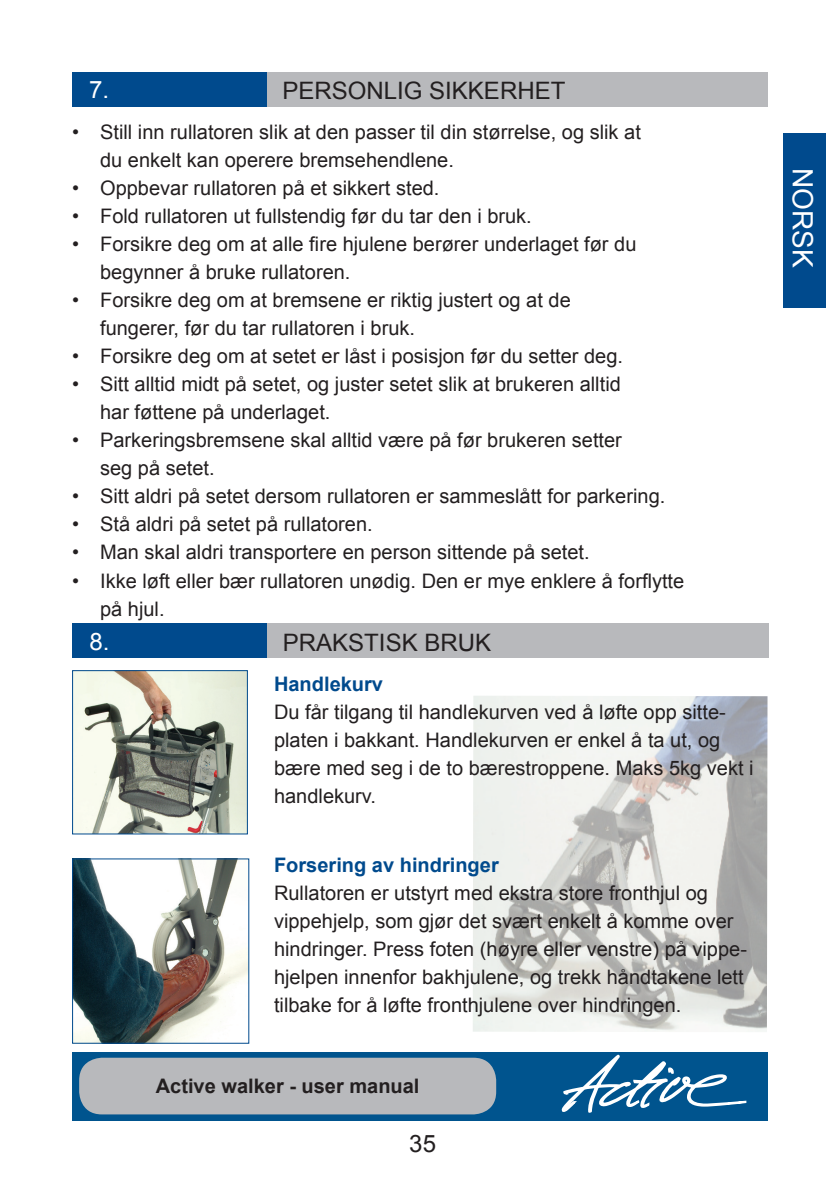
<style>
.page{position:relative;width:840px;height:1191px;background:#fff}
.page>*{position:absolute;margin:0;border:0;box-sizing:border-box;transform-origin:0 0}
.t1{font:28px "Arial";color:#fff}
.t2{font:24px "Arial";color:#231f20}
.t3{font:24px "Arial";color:#fff}
.t4{font:20px/28px "Arial";color:#231f20}
.t5{font:700 20px "Arial";color:#004a8d}
.t6{font:700 20px "Arial";color:#231f20}
</style>
<div class="page">
<div style="left:72px;top:1052px;width:695px;height:68px;background:#00548e"></div>
<svg style="left:560px;top:1054px;width:187px;height:67px"></svg>
<div style="left:79px;top:1057px;width:417px;height:57px;background:#b8b9bc;border-radius:23px"></div>
<div style="left:782px;top:133px;width:43px;height:175px;background:#004a8d"></div>
<img style="left:473px;top:696px;width:294px;height:336px">
<div style="left:72px;top:73px;width:695px;height:34px;background:#b8b9bc"></div>
<div style="left:72px;top:73px;width:194px;height:34px;background:#004a8d"></div>
<div style="left:72px;top:623px;width:696px;height:34px;background:#b8b9bc"></div>
<div style="left:72px;top:623px;width:195px;height:34px;background:#004a8d"></div>
<img style="left:74px;top:672px;width:172px;height:160px">
<div style="left:72px;top:670px;width:176px;height:164px;border:1px solid #004a8d"></div>
<img style="left:74px;top:860px;width:173px;height:181px">
<div style="left:72px;top:858px;width:177px;height:185px;border:1px solid #004a8d"></div>
<p class="t3" style="left:89px;top:74px;width:22px">7.</p>
<p class="t2" style="left:282px;top:75px;width:284px">PERSONLIG SIKKERHET</p>
<p class="t4" style="left:100px;top:118px;width:542px;text-indent:-28px">• Still inn rullatoren slik at den passer til din størrelse, og slik at du enkelt kan operere bremsehendlene.</p>
<p class="t4" style="left:72px;top:174px;width:369px">• Oppbevar rullatoren på et sikkert sted.</p>
<p class="t4" style="left:72px;top:202px;width:461px">• Fold rullatoren ut fullstendig før du tar den i bruk.</p>
<p class="t4" style="left:100px;top:230px;width:537px;text-indent:-28px">• Forsikre deg om at alle fire hjulene berører underlaget før du begynner å bruke rullatoren.</p>
<p class="t4" style="left:100px;top:286px;width:472px;text-indent:-28px">• Forsikre deg om at bremsene er riktig justert og at de fungerer, før du tar rullatoren i bruk.</p>
<p class="t4" style="left:72px;top:342px;width:552px">• Forsikre deg om at setet er låst i posisjon før du setter deg.</p>
<p class="t4" style="left:100px;top:370px;width:522px;text-indent:-28px">• Sitt alltid midt på setet, og juster setet slik at brukeren alltid har føttene på underlaget.</p>
<p class="t4" style="left:100px;top:426px;width:523px;text-indent:-28px">• Parkeringsbremsene skal alltid være på før brukeren setter seg på setet.</p>
<p class="t4" style="left:72px;top:482px;width:594px">• Sitt aldri på setet dersom rullatoren er sammeslått for parkering.</p>
<p class="t4" style="left:72px;top:510px;width:302px">• Stå aldri på setet på rullatoren.</p>
<p class="t4" style="left:72px;top:538px;width:519px">• Man skal aldri transportere en person sittende på setet.</p>
<p class="t4" style="left:100px;top:566px;width:585px;text-indent:-28px">• Ikke løft eller bær rullatoren unødig. Den er mye enklere å forflytte på hjul.</p>
<p class="t3" style="left:90px;top:626px;width:22px">8.</p>
<p class="t2" style="left:283px;top:626px;width:210px">PRAKSTISK BRUK</p>
<p class="t5" style="left:274px;top:670px;width:110px">Handlekurv</p>
<p class="t4" style="left:274px;top:698px;width:481px">Du får tilgang til handlekurven ved å løfte opp sitte&shy;platen i bakkant. Handlekurven er enkel å ta ut, og bære med seg i de to bærestroppene. Maks 5kg vekt i handlekurv.</p>
<p class="t5" style="left:274px;top:852px;width:226px">Forsering av hindringer</p>
<p class="t4" style="left:274px;top:879px;width:474px">Rullatoren er utstyrt med ekstra store fronthjul og vippehjelp, som gjør det svært enkelt å komme over hindringer. Press foten (høyre eller venstre) på vippe&shy;hjelpen innenfor bakhjulene, og trekk håndtakene lett tilbake for å løfte fronthjulene over hindringen.</p>
<p class="t6" style="left:156px;top:1073px;width:265px">Active walker - user manual</p>
<p class="t2" style="left:409px;top:1127px;width:28px">35</p>
<h1 class="t1" style="left:820px;top:168px;width:101px;rotate:90deg">NORSK</h1>
</div>
